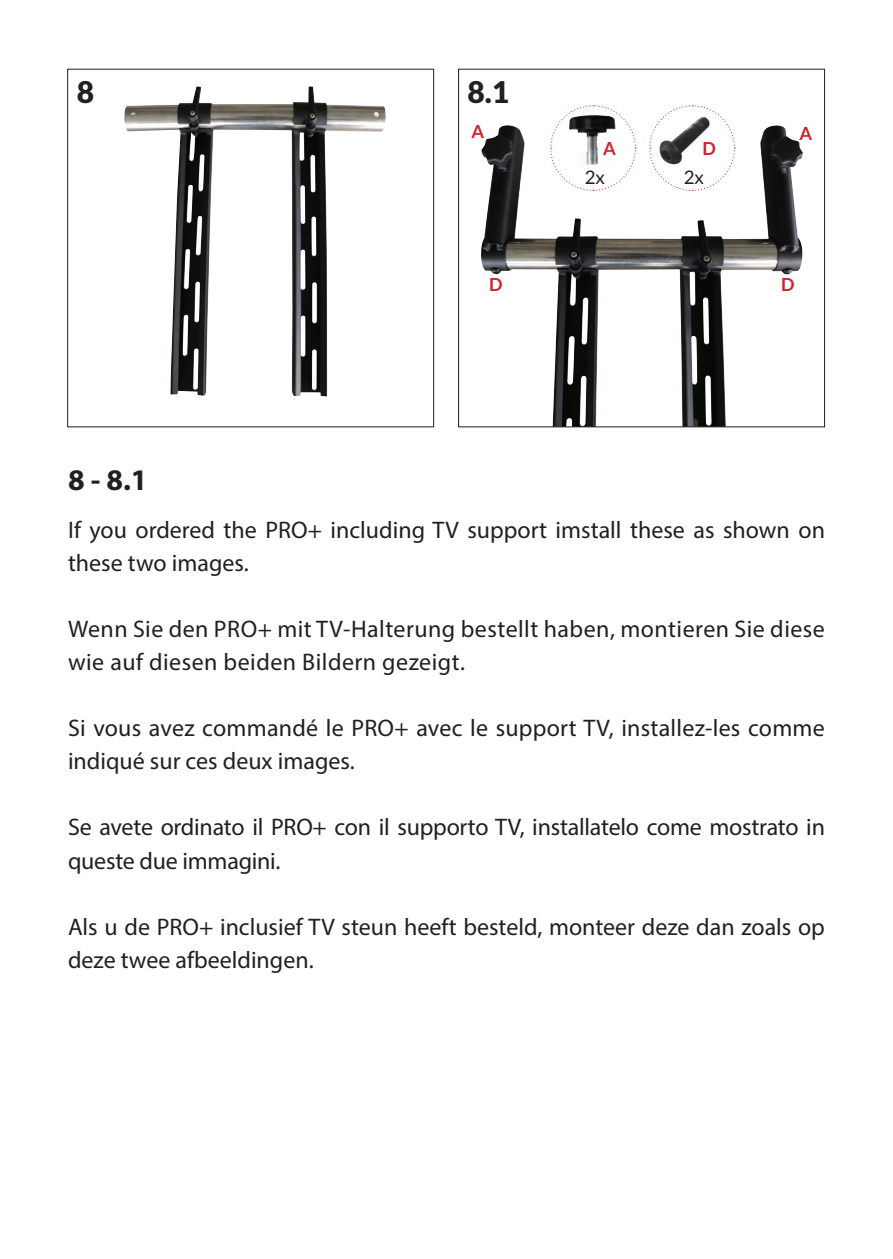
<style>
.page{position:relative;width:893px;height:1259px;background:#fff}
.page>*{position:absolute;margin:0;border:0;box-sizing:border-box;transform-origin:0 0}
.t1{font:900 30px "Lato";color:#231f20}
.t2{font:700 30px "Myriad Pro";color:#231f20}
.t3{font:24px/33px "Myriad Pro";color:#231f20}
.t4{font:24px/33px "Myriad Pro";letter-spacing:.02em;color:#231f20}
.t5{font:18.6px "Lato";color:#231f20}
.t6{font:700 18px "Lato";color:#d1232a}
</style>
<div class="page">
<svg style="left:67px;top:68px;width:759px;height:360px"></svg>
<p class="t1" style="left:77px;top:75px;width:19px">8</p>
<p class="t1" style="left:467px;top:75px;width:43px">8.1</p>
<p class="t6" style="left:472px;top:121px;width:14px">A</p>
<p class="t6" style="left:799px;top:123px;width:14px">A</p>
<p class="t6" style="left:603px;top:138px;width:14px">A</p>
<p class="t6" style="left:702px;top:138px;width:15px">D</p>
<p class="t5" style="left:585px;top:167px;width:22px">2x</p>
<p class="t5" style="left:684px;top:167px;width:22px">2x</p>
<p class="t6" style="left:489px;top:274px;width:15px">D</p>
<p class="t6" style="left:781px;top:274px;width:15px">D</p>
<p class="t1" style="left:77px;top:454px;width:43px">8.2</p>
<p class="t2" style="left:68px;top:461px;width:81px">8 - 8.1</p>
<p class="t3" style="left:68px;top:513px;width:758px">If you ordered the PRO+ including TV support imstall these as shown on these two images.</p>
<p class="t4" style="left:68px;top:612px;width:758px">Wenn Sie den PRO+ mit TV-Halterung bestellt haben, montieren Sie diese wie auf diesen beiden Bildern gezeigt.</p>
<p class="t3" style="left:68px;top:711px;width:758px">Si vous avez commandé le PRO+ avec le support TV, installez-les comme indiqué sur ces deux images.</p>
<p class="t3" style="left:68px;top:810px;width:758px">Se avete ordinato il PRO+ con il supporto TV, installatelo come mostrato in queste due immagini.</p>
<p class="t3" style="left:68px;top:909px;width:758px">Als u de PRO+ inclusief TV steun heeft besteld, monteer deze dan zoals op deze twee afbeeldingen.</p>
</div>
